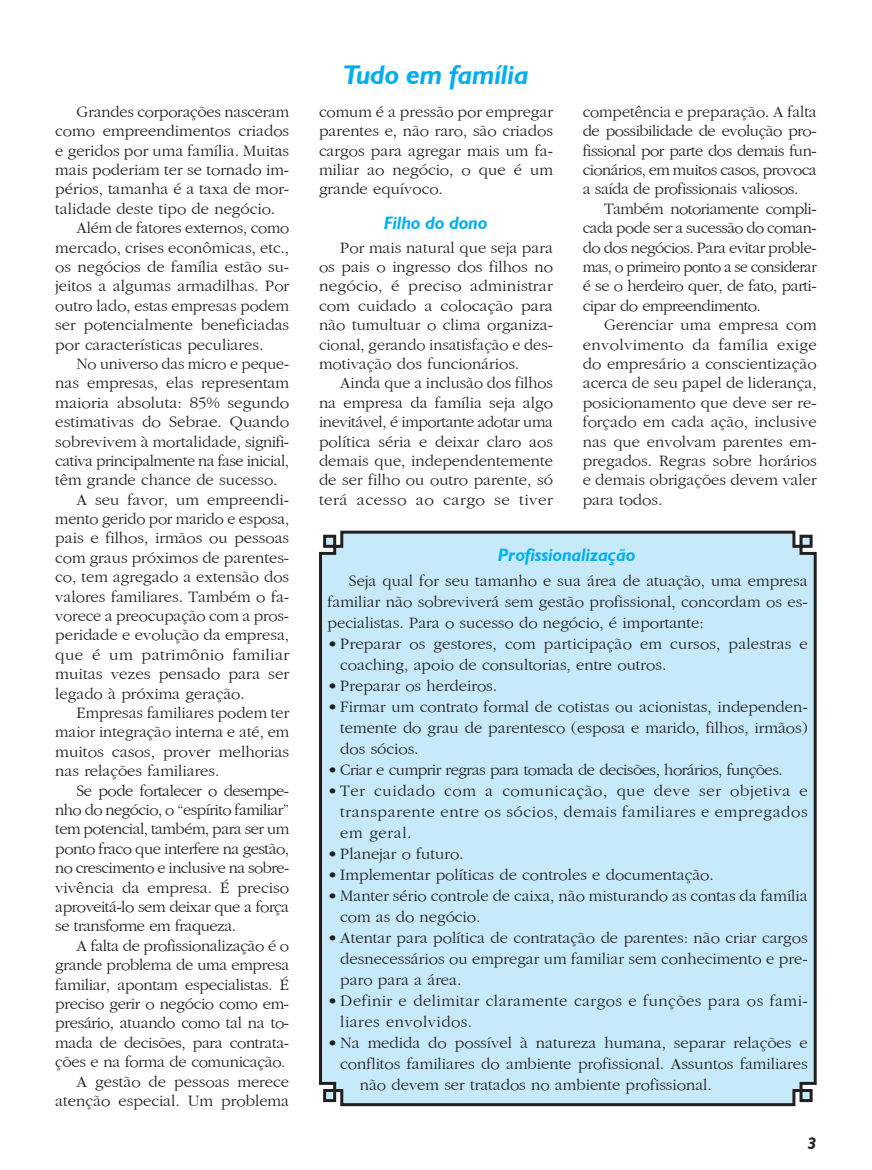
<style>
.page{position:relative;width:872px;height:1170px;background:#fff}
.page>*{position:absolute;margin:0;border:0;box-sizing:border-box;transform-origin:0 0}
.t1{font:italic 700 27px "Humanist 521 BT";color:#00aeef}
.t2{font:italic 700 18px "Humanist 521 BT";color:#00aeef}
.t3{font:16.5px/19.4px "Gatineau Plain";color:#231f20;text-align:justify}
.t4{font:16.5px "Gatineau Plain";letter-spacing:-.03em;color:#231f20}
.t5{font:16.5px "Gatineau Plain";letter-spacing:-.02em;color:#231f20}
.t6{font:16.5px/21px "Gatineau Plain";letter-spacing:.03em;color:#231f20}
.t7{font:16.5px "Gatineau Plain";letter-spacing:.02em;color:#231f20}
.t8{font:italic 700 16.5px "Humanist 521 BT";color:#231f20}
</style>
<div class="page">
<div style="left:319px;top:530px;width:498px;height:577px;background:#c6eafa"></div>
<p class="t3" style="left:77px;top:102px;width:214px">Grandes corporações nasceram</p>
<p class="t3" style="left:55px;top:122px;width:235px">como empreendimentos criados</p>
<p class="t3" style="left:55px;top:141px;width:235px">e geridos por uma família. Muitas</p>
<p class="t3" style="left:55px;top:160px;width:235px">mais poderiam ter se tornado im-</p>
<p class="t3" style="left:55px;top:180px;width:235px">périos, tamanha é a taxa de mor-</p>
<p class="t3" style="left:55px;top:199px;width:221px">talidade deste tipo de negócio.</p>
<p class="t3" style="left:77px;top:219px;width:214px">Além de fatores externos, como</p>
<p class="t3" style="left:55px;top:238px;width:235px">mercado, crises econômicas, etc.,</p>
<p class="t3" style="left:55px;top:257px;width:235px">os negócios de família estão su-</p>
<p class="t3" style="left:55px;top:277px;width:235px">jeitos a algumas armadilhas. Por</p>
<p class="t3" style="left:55px;top:296px;width:235px">outro lado, estas empresas podem</p>
<p class="t3" style="left:55px;top:315px;width:235px">ser potencialmente beneficiadas</p>
<p class="t3" style="left:55px;top:335px;width:209px">por características peculiares.</p>
<p class="t3" style="left:77px;top:354px;width:214px">No universo das micro e peque-</p>
<p class="t3" style="left:55px;top:374px;width:235px">nas empresas, elas representam</p>
<p class="t3" style="left:55px;top:393px;width:235px">maioria absoluta: 85% segundo</p>
<p class="t3" style="left:55px;top:412px;width:235px">estimativas do Sebrae. Quando</p>
<p class="t3" style="left:55px;top:432px;width:235px">sobrevivem à mortalidade, signifi-</p>
<p class="t4" style="left:55px;top:452px;width:235px">cativa principalmente na fase inicial,</p>
<p class="t3" style="left:55px;top:470px;width:224px">têm grande chance de sucesso.</p>
<p class="t3" style="left:77px;top:490px;width:214px">A seu favor, um empreendi-</p>
<p class="t3" style="left:55px;top:509px;width:235px">mento gerido por marido e esposa,</p>
<p class="t3" style="left:55px;top:529px;width:235px">pais e filhos, irmãos ou pessoas</p>
<p class="t3" style="left:55px;top:548px;width:235px">com graus próximos de parentes-</p>
<p class="t3" style="left:55px;top:567px;width:235px">co, tem agregado a extensão dos</p>
<p class="t3" style="left:55px;top:587px;width:235px">valores familiares. Também o fa-</p>
<p class="t3" style="left:55px;top:606px;width:235px">vorece a preocupação com a pros-</p>
<p class="t3" style="left:55px;top:625px;width:235px">peridade e evolução da empresa,</p>
<p class="t7" style="left:55px;top:646px;width:235px">que é um patrimônio familiar</p>
<p class="t3" style="left:55px;top:664px;width:235px">muitas vezes pensado para ser</p>
<p class="t3" style="left:55px;top:684px;width:191px">legado à próxima geração.</p>
<p class="t3" style="left:77px;top:703px;width:214px">Empresas familiares podem ter</p>
<p class="t3" style="left:55px;top:722px;width:235px">maior integração interna e até, em</p>
<p class="t3" style="left:55px;top:742px;width:235px">muitos casos, prover melhorias</p>
<p class="t3" style="left:55px;top:761px;width:166px">nas relações familiares.</p>
<p class="t4" style="left:77px;top:781px;width:214px">Se pode fortalecer o desempe-</p>
<p class="t4" style="left:55px;top:801px;width:235px">nho do negócio, o “espírito familiar”</p>
<p class="t4" style="left:55px;top:820px;width:235px">tem potencial, também, para ser um</p>
<p class="t4" style="left:55px;top:839px;width:235px">ponto fraco que interfere na gestão,</p>
<p class="t4" style="left:55px;top:859px;width:235px">no crescimento e inclusive na sobre-</p>
<p class="t3" style="left:55px;top:877px;width:235px">vivência da empresa. É preciso</p>
<p class="t4" style="left:55px;top:897px;width:235px">aproveitá-lo sem deixar que a força</p>
<p class="t4" style="left:55px;top:917px;width:182px">se transforme em fraqueza.</p>
<p class="t5" style="left:77px;top:936px;width:214px">A falta de profissionalização é o</p>
<p class="t5" style="left:55px;top:956px;width:235px">grande problema de uma empresa</p>
<p class="t5" style="left:55px;top:975px;width:235px">familiar, apontam especialistas. É</p>
<p class="t5" style="left:55px;top:995px;width:235px">preciso gerir o negócio como em-</p>
<p class="t5" style="left:55px;top:1014px;width:235px">presário, atuando como tal na to-</p>
<p class="t5" style="left:55px;top:1033px;width:235px">mada de decisões, para contrata-</p>
<p class="t5" style="left:55px;top:1053px;width:232px">ções e na forma de comunicação.</p>
<p class="t3" style="left:77px;top:1071px;width:214px">A gestão de pessoas merece</p>
<p class="t3" style="left:55px;top:1091px;width:235px">atenção especial. Um problema</p>
<h1 class="t1" style="left:343px;top:58px;width:187px">Tudo em família</h1>
<p class="t3" style="left:319px;top:102px;width:235px">comum é a pressão por empregar parentes e, não raro, são criados cargos para agregar mais um fa&shy;miliar ao negócio, o que é um grande equívoco.</p>
<p class="t2" style="left:384px;top:212px;width:105px">Filho do dono</p>
<p class="t3" style="left:319px;top:238px;width:235px;text-indent:21px">Por mais natural que seja para os pais o ingresso dos filhos no negócio, é preciso administrar com cuidado a colocação para não tumultuar o clima organiza&shy;cional, gerando insatisfação e des&shy;motivação dos funcionários.</p>
<p class="t3" style="left:319px;top:374px;width:235px;text-indent:21px">Ainda que a inclusão dos filhos na empresa da família seja algo inevitável, é importante adotar uma política séria e deixar claro aos demais que, independentemente de ser filho ou outro parente, só terá acesso ao cargo se tiver</p>
<p class="t3" style="left:583px;top:102px;width:235px">competência e preparação. A falta de possibilidade de evolução pro&shy;fissional por parte dos demais fun&shy;cionários, em muitos casos, provoca a saída de profissionais valiosos.</p>
<p class="t3" style="left:583px;top:199px;width:235px;text-indent:21px">Também notoriamente compli&shy;cada pode ser a sucessão do coman&shy;do dos negócios. Para evitar proble&shy;mas, o primeiro ponto a se considerar é se o herdeiro quer, de fato, parti&shy;cipar do empreendimento.</p>
<p class="t3" style="left:583px;top:315px;width:235px;text-indent:21px">Gerenciar uma empresa com envolvimento da família exige do empresário a conscientização acerca de seu papel de liderança, posicionamento que deve ser re&shy;forçado em cada ação, inclusive nas que envolvam parentes em&shy;pregados. Regras sobre horários e demais obrigações devem valer para todos.</p>
<p class="t2" style="left:498px;top:543px;width:139px">Profissionalização</p>
<p class="t3" style="left:327px;top:570px;width:481px;line-height:21px;text-indent:21px">Seja qual for seu tamanho e sua área de atuação, uma empresa familiar não sobreviverá sem gestão profissional, concordam os es&shy;pecialistas. Para o sucesso do negócio, é importante:</p>
<p class="t3" style="left:340px;top:633px;width:469px;line-height:21px;text-indent:-13px">•Preparar os gestores, com participação em cursos, palestras e coaching, apoio de consultorias, entre outros.</p>
<p class="t3" style="left:327px;top:676px;width:171px">•Preparar os herdeiros.</p>
<p class="t3" style="left:340px;top:696px;width:469px;line-height:21px;text-indent:-13px">•Firmar um contrato formal de cotistas ou acionistas, independen&shy;temente do grau de parentesco (esposa e marido, filhos, irmãos) dos sócios.</p>
<p class="t4" style="left:327px;top:761px;width:457px">• Criar e cumprir regras para tomada de decisões, horários, funções.</p>
<p class="t3" style="left:340px;top:780px;width:469px;line-height:21px;text-indent:-13px">•Ter cuidado com a comunicação, que deve ser objetiva e transparente entre os sócios, demais familiares e empregados em geral.</p>
<p class="t3" style="left:327px;top:844px;width:137px">•Planejar o futuro.</p>
<p class="t3" style="left:327px;top:865px;width:388px">•Implementar políticas de controles e documentação.</p>
<p class="t3" style="left:340px;top:885px;width:469px;line-height:21px;text-indent:-13px">• Manter sério controle de caixa, não misturando as contas da família com as do negócio.</p>
<p class="t3" style="left:340px;top:927px;width:469px;line-height:21px;text-indent:-13px">•Atentar para política de contratação de parentes: não criar cargos desnecessários ou empregar um familiar sem conhecimento e pre&shy;paro para a área.</p>
<p class="t6" style="left:340px;top:990px;width:469px;text-indent:-13px">• Definir e delimitar claramente cargos e funções para os fami&shy;liares envolvidos.</p>
<p class="t3" style="left:327px;top:1033px;width:482px">•Na medida do possível à natureza humana, separar relações e</p>
<p class="t3" style="left:340px;top:1054px;width:469px">conflitos familiares do ambiente profissional. Assuntos familiares</p>
<p class="t3" style="left:360px;top:1075px;width:353px">não devem ser tratados no ambiente profissional.</p>
<p class="t8" style="left:808px;top:1132px;width:10px">3</p>
</div>
